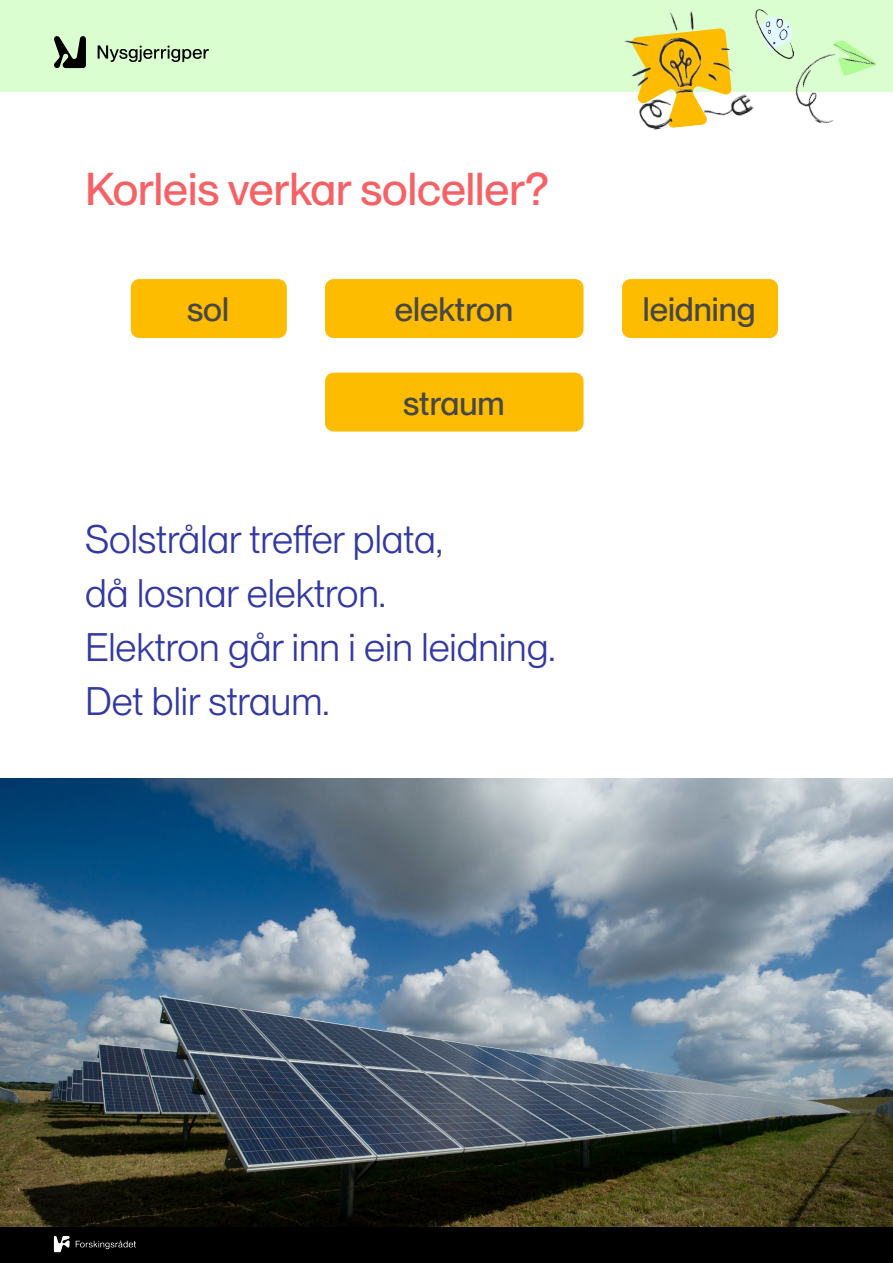
<style>
.page{position:relative;width:893px;height:1263px;background:#fff}
.page>*{position:absolute;margin:0;border:0;box-sizing:border-box;transform-origin:0 0}
.Tittel{font:500 45px "PP Neue Montreal";color:#f66166}
.Ingress{font:39px "PP Neue Montreal";color:#3339a2}
.Tekst_bildeoppgave{font:500 33.3px "PP Neue Montreal";color:#474747}
</style>
<div class="page">
<div style="left:0;top:0;width:893px;height:91px;background:#dafed0"></div>
<div style="left:0;top:1225px;width:893px;height:38px;background:#000"></div>
<img style="left:622px;top:11px;width:133px;height:119px">
<img style="left:756px;top:10px;width:36px;height:49px">
<img style="left:786px;top:37px;width:90px;height:87px">
<svg style="left:98px;top:45px;width:111px;height:17px"></svg>
<svg style="left:54px;top:36px;width:32px;height:32px"></svg>
<img style="left:53px;top:1236px;width:83px;height:16px">
<div style="left:131px;top:279px;width:156px;height:59px;background:#fdbc00;border-radius:9px"></div>
<div style="left:325px;top:279px;width:258px;height:59px;background:#fdbc00;border-radius:9px"></div>
<div style="left:622px;top:279px;width:156px;height:59px;background:#fdbc00;border-radius:9px"></div>
<div style="left:325px;top:373px;width:258px;height:59px;background:#fdbc00;border-radius:9px"></div>
<img style="left:1px;top:778px;width:891px;height:448px">
<h1 class="Tittel" style="left:85px;top:162px;width:465px">Korleis verkar solceller?</h1>
<p class="Tekst_bildeoppgave" style="left:187px;top:290px;width:43px">sol</p>
<p class="Tekst_bildeoppgave" style="left:395px;top:290px;width:120px">elektron</p>
<p class="Tekst_bildeoppgave" style="left:643px;top:290px;width:115px">leidning</p>
<p class="Tekst_bildeoppgave" style="left:403px;top:384px;width:103px">straum</p>
<p class="Ingress" style="left:85px;top:517px;width:359px">Solstrålar treffer plata,</p>
<p class="Ingress" style="left:85px;top:571px;width:302px">då losnar elektron.</p>
<p class="Ingress" style="left:85px;top:625px;width:472px">Elektron går inn i ein leidning.</p>
<p class="Ingress" style="left:85px;top:679px;width:246px">Det blir straum.</p>
</div>
